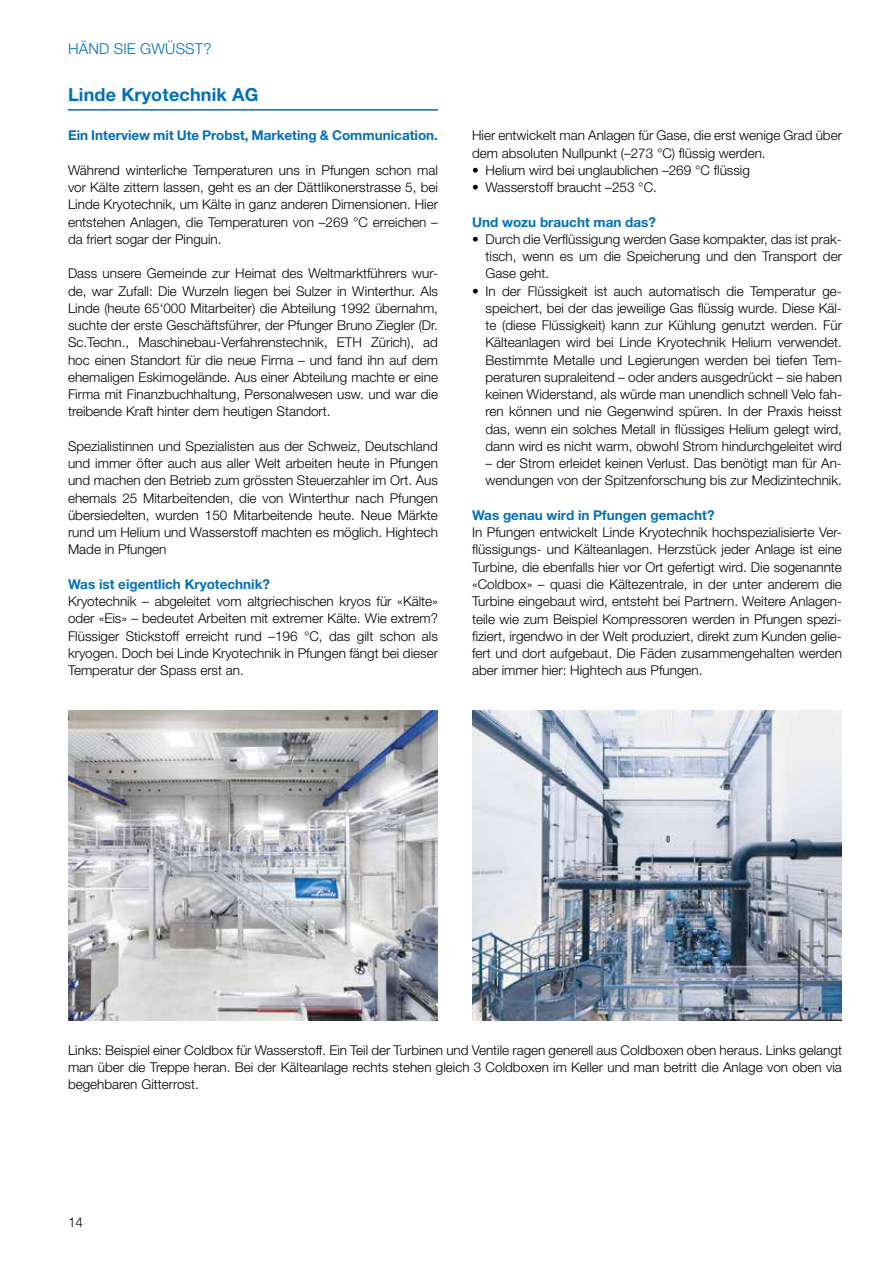
<style>
.page{position:relative;width:893px;height:1263px;background:#fff}
.page>*{position:absolute;margin:0;border:0;box-sizing:border-box;transform-origin:0 0}
.t1{font:700 18px "Helvetica Neue LT Pro";letter-spacing:.01em;color:#0070ba}
.t2{font:300 15px "Helvetica Neue LT Pro";letter-spacing:.01em;color:#0070ba}
.t3{font:300 13.5px/17.2px "Helvetica Neue LT Pro";color:#000;text-align:justify}
.t4{font:700 13.5px "Helvetica Neue LT Pro";color:#0070ba}
</style>
<div class="page">
<img style="left:68px;top:710px;width:370px;height:310px">
<img style="left:472px;top:710px;width:370px;height:310px">
<hr style="left:68px;top:109px;width:370px;height:2px;background:#0070ba">
<p class="t2" style="left:68px;top:40px;width:145px">HÄND SIE GWÜSST?</p>
<h1 class="t1" style="left:68px;top:84px;width:192px">Linde Kryotechnik AG</h1>
<p class="t4" style="left:68px;top:127px;width:371px">Ein Interview mit Ute Probst, Marketing &amp; Communication.</p>
<p class="t3" style="left:68px;top:161px;width:371px">Während winterliche Temperaturen uns in Pfungen schon mal vor Kälte zittern lassen, geht es an der Dättlikonerstrasse 5, bei Linde Kryotechnik, um Kälte in ganz anderen Dimensionen. Hier entstehen Anlagen, die Temperaturen von –269 °C erreichen – da friert sogar der Pinguin.</p>
<p class="t3" style="left:68px;top:265px;width:371px">Dass unsere Gemeinde zur Heimat des Weltmarktführers wur&shy;de, war Zufall: Die Wurzeln liegen bei Sulzer in Winterthur. Als Linde (heute 65‘000 Mitarbeiter) die Abteilung 1992 übernahm, suchte der erste Geschäftsführer, der Pfunger Bruno Ziegler (Dr.<br>Sc.Techn., Maschinebau-Verfahrenstechnik, ETH Zürich), ad hoc einen Standort für die neue Firma – und fand ihn auf dem ehemaligen Eskimogelände. Aus einer Abteilung machte er eine Firma mit Finanzbuchhaltung, Personalwesen usw. und war die treibende Kraft hinter dem heutigen Standort.</p>
<p class="t3" style="left:68px;top:437px;width:371px">Spezialistinnen und Spezialisten aus der Schweiz, Deutschland und immer öfter auch aus aller Welt arbeiten heute in Pfungen und machen den Betrieb zum grössten Steuerzahler im Ort. Aus ehemals 25 Mitarbeitenden, die von Winterthur nach Pfungen übersiedelten, wurden 150 Mitarbeitende heute. Neue Märkte rund um Helium und Wasserstoff machten es möglich. Hightech Made in Pfungen</p>
<p class="t4" style="left:68px;top:575px;width:203px">Was ist eigentlich Kryotechnik?</p>
<p class="t3" style="left:68px;top:592px;width:371px">Kryotechnik – abgeleitet vom altgriechischen kryos für «Kälte» oder «Eis» – bedeutet Arbeiten mit extremer Kälte. Wie extrem?<br>Flüssiger Stickstoff erreicht rund –196 °C, das gilt schon als kryogen. Doch bei Linde Kryotechnik in Pfungen fängt bei dieser Temperatur der Spass erst an.</p>
<p class="t3" style="left:472px;top:127px;width:371px">Hier entwickelt man Anlagen für Gase, die erst wenige Grad über dem absoluten Nullpunkt (–273 °C) flüssig werden.</p>
<p class="t3" style="left:472px;top:161px;width:279px">• Helium wird bei unglaublichen –269 °C flüssig</p>
<p class="t3" style="left:472px;top:178px;width:186px">• Wasserstoff braucht –253 °C.</p>
<p class="t4" style="left:472px;top:213px;width:186px">Und wozu braucht man das?</p>
<p class="t3" style="left:485px;top:230px;width:358px;text-indent:-14px">• Durch die Verflüssigung werden Gase kompakter, das ist prak&shy;tisch, wenn es um die Speicherung und den Transport der Gase geht.</p>
<p class="t3" style="left:485px;top:282px;width:358px;text-indent:-14px">• In der Flüssigkeit ist auch automatisch die Temperatur ge&shy;speichert, bei der das jeweilige Gas flüssig wurde. Diese Käl&shy;te (diese Flüssigkeit) kann zur Kühlung genutzt werden. Für Kälteanlagen wird bei Linde Kryotechnik Helium verwendet.<br>Bestimmte Metalle und Legierungen werden bei tiefen Tem&shy;peraturen supraleitend – oder anders ausgedrückt – sie haben keinen Widerstand, als würde man unendlich schnell Velo fah&shy;ren können und nie Gegenwind spüren. In der Praxis heisst das, wenn ein solches Metall in flüssiges Helium gelegt wird, dann wird es nicht warm, obwohl Strom hindurchgeleitet wird</p>
<p class="t3" style="left:485px;top:454px;width:358px">– der Strom erleidet keinen Verlust. Das benötigt man für An&shy;wendungen von der Spitzenforschung bis zur Medizintechnik.</p>
<p class="t4" style="left:472px;top:507px;width:244px">Was genau wird in Pfungen gemacht?</p>
<p class="t3" style="left:472px;top:523px;width:371px">In Pfungen entwickelt Linde Kryotechnik hochspezialisierte Ver&shy;flüssigungs- und Kälteanlagen. Herzstück jeder Anlage ist eine Turbine, die ebenfalls hier vor Ort gefertigt wird. Die sogenannte «Coldbox» – quasi die Kältezentrale, in der unter anderem die Turbine eingebaut wird, entsteht bei Partnern. Weitere Anlagen&shy;teile wie zum Beispiel Kompressoren werden in Pfungen spezi&shy;fiziert, irgendwo in der Welt produziert, direkt zum Kunden gelie&shy;fert und dort aufgebaut. Die Fäden zusammengehalten werden aber immer hier: Hightech aus Pfungen.</p>
<p class="t3" style="left:68px;top:1041px;width:775px">Links: Beispiel einer Coldbox für Wasserstoff. Ein Teil der Turbinen und Ventile ragen generell aus Coldboxen oben heraus. Links gelangt man über die Treppe heran. Bei der Kälteanlage rechts stehen gleich 3 Coldboxen im Keller und man betritt die Anlage von oben via begehbaren Gitterrost.</p>
<p class="t3" style="left:68px;top:1213px;width:17px">14</p>
</div>
